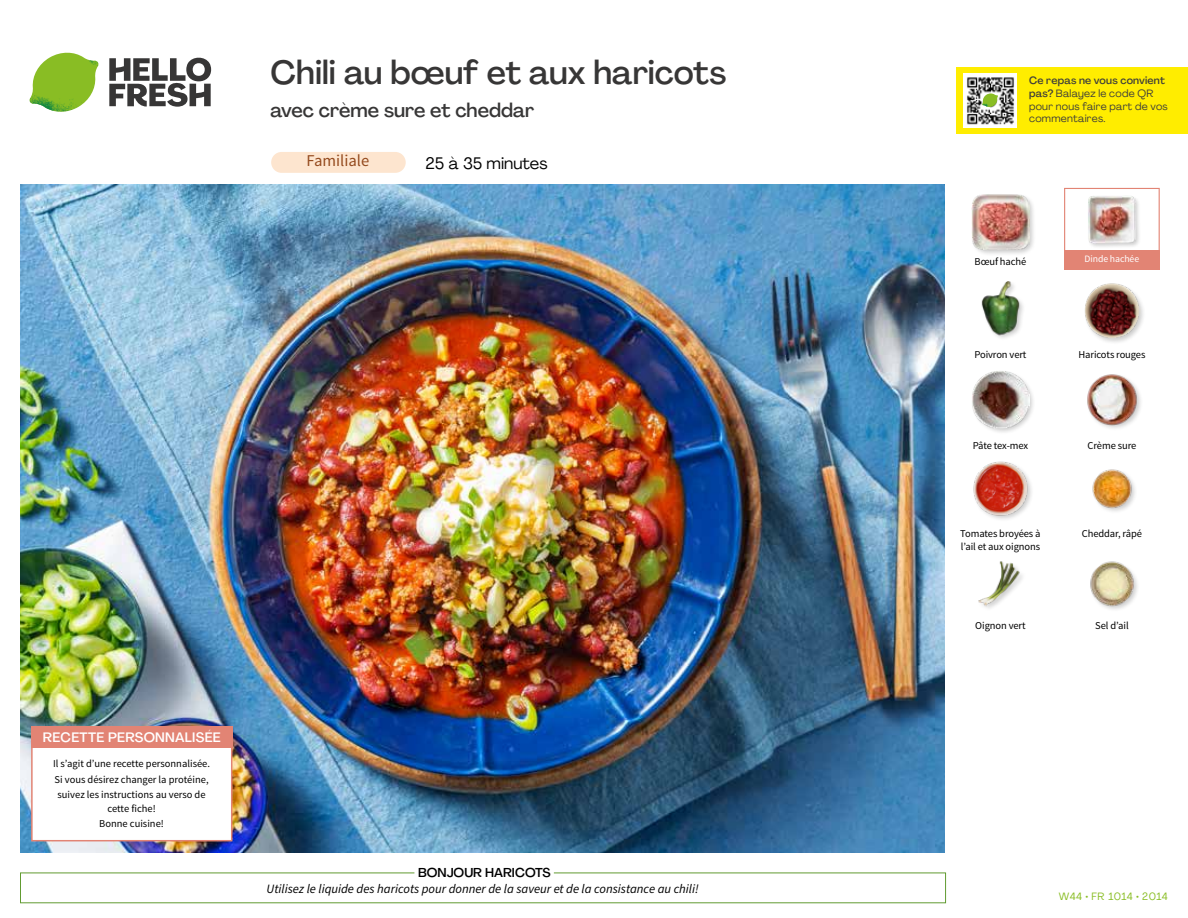
<style>
.page{position:relative;width:1188px;height:918px;background:#fff}
.page>*{position:absolute;margin:0;border:0;box-sizing:border-box;transform-origin:0 0}
.t1{font:500 33px "Agrandir";color:#373636}
.t2{font:500 19.5px "Agrandir";color:#373636}
.t3{font:16.5px "Agrandir";color:#000}
.t4{font:16.5px "Source Sans Pro";color:#944a1e}
.t5{font:500 13.5px "Agrandir";letter-spacing:.02em;color:#fff}
.t6{font:italic 12.75px "Source Sans Pro";color:#000}
.t7{font:500 12.75px "Agrandir";color:#000}
.t8{font:10.5px/15.6px "Source Sans Pro";letter-spacing:-.01em;color:#000}
.t9{font:10.5px/12.8px "Agrandir";letter-spacing:.02em;color:#3c3c3b}
.t10{font:10.5px "Agrandir";letter-spacing:.04em;color:#89bd24}
.t11{font:9.75px "Source Sans Pro";letter-spacing:-.01em;color:#fff}
.s1{font-weight:500}
</style>
<div class="page">
<svg style="left:109px;top:57px;width:102px;height:50px"></svg>
<svg style="left:34px;top:53px;width:62px;height:40px"></svg>
<img style="left:67px;top:53px;width:32px;height:26px">
<img style="left:33px;top:75px;width:59px;height:11px">
<img style="left:29px;top:79px;width:61px;height:33px">
<img style="left:65px;top:86px;width:27px;height:25px">
<img style="left:21px;top:184px;width:924px;height:668px">
<div style="left:271px;top:152px;width:135px;height:21px;background:#fde5cf;border-radius:10px"></div>
<img style="left:1090px;top:561px;width:48px;height:49px">
<img style="left:978px;top:561px;width:45px;height:47px">
<img style="left:1092px;top:469px;width:43px;height:43px">
<div style="left:973px;top:461px;width:61px;height:61px;background:#000;opacity:.2"></div>
<img style="left:973px;top:461px;width:56px;height:56px">
<img style="left:1087px;top:374px;width:54px;height:54px">
<div style="left:971px;top:370px;width:65px;height:65px;background:#000;opacity:.2"></div>
<img style="left:972px;top:371px;width:57px;height:57px">
<div style="left:1083px;top:282px;width:63px;height:62px;background:#000;opacity:.2"></div>
<img style="left:1083px;top:283px;width:58px;height:56px">
<img style="left:981px;top:282px;width:42px;height:56px">
<div style="left:1087px;top:195px;width:55px;height:54px;background:#000;opacity:.2"></div>
<img style="left:1088px;top:196px;width:48px;height:47px">
<div style="left:971px;top:193px;width:65px;height:64px;background:#000;opacity:.2"></div>
<img style="left:972px;top:193px;width:57px;height:57px">
<div style="left:1064px;top:188px;width:96px;height:72px;border:1px solid #e28474"></div>
<div style="left:1064px;top:250px;width:96px;height:20px;background:#e28474"></div>
<div style="left:31px;top:726px;width:201px;height:115px;background:#fff;border:2px solid #e28474"></div>
<div style="left:31px;top:726px;width:202px;height:22px;background:#e28474"></div>
<div style="left:956px;top:67px;width:232px;height:67px;background:#ffed00"></div>
<img style="left:964px;top:74px;width:52px;height:54px">
<svg style="left:982px;top:93px;width:16px;height:14px"></svg>
<h1 class="t1" style="left:271px;top:52px;width:457px">Chili au bœuf et aux haricots</h1>
<h2 class="t2" style="left:271px;top:98px;width:265px">avec crème sure et cheddar</h2>
<h3 class="t4" style="left:306px;top:151px;width:64px">Familiale</h3>
<h3 class="t3" style="left:426px;top:153px;width:123px">25 à 35 minutes</h3>
<p class="t5" style="left:43px;top:729px;width:179px">RECETTE PERSONNALISÉE</p>
<p class="t8" style="left:53px;top:756px;width:158px">Il s’agit d’une recette personnalisée.<br>Si vous désirez changer la protéine, suivez les instructions au verso de</p>
<p class="t8" style="left:99px;top:801px;width:66px;text-align:center">cette fiche!<br>Bonne cuisine!</p>
<p class="t7" style="left:418px;top:864px;width:134px">BONJOUR HARICOTS</p>
<p class="t6" style="left:267px;top:880px;width:434px">Utilisez le liquide des haricots pour donner de la saveur et de la consistance au chili!</p>
<p class="t9" style="left:1029px;top:74px;width:140px"><span class="s1">Ce repas ne vous convient pas?</span> Balayez le code QR pour nous faire part de vos commentaires.</p>
<p class="t8" style="left:975px;top:254px;width:53px">Bœuf haché</p>
<p class="t11" style="left:1085px;top:253px;width:56px">Dinde hachée</p>
<p class="t8" style="left:974px;top:346px;width:54px">Poivron vert</p>
<p class="t8" style="left:1079px;top:346px;width:68px">Haricots rouges</p>
<p class="t8" style="left:973px;top:438px;width:57px">Pâte tex-mex</p>
<p class="t8" style="left:1088px;top:438px;width:50px">Crème sure</p>
<p class="t8" style="left:960px;top:527px;width:82px;line-height:13.5px">Tomates broyées à l’ail et aux oignons</p>
<p class="t8" style="left:1082px;top:526px;width:62px">Cheddar, râpé</p>
<p class="t8" style="left:975px;top:618px;width:52px">Oignon vert</p>
<p class="t8" style="left:1095px;top:618px;width:35px">Sel d’ail</p>
<p class="t10" style="left:1059px;top:890px;width:111px">W44 • FR 1014 • 2014</p>
</div>
